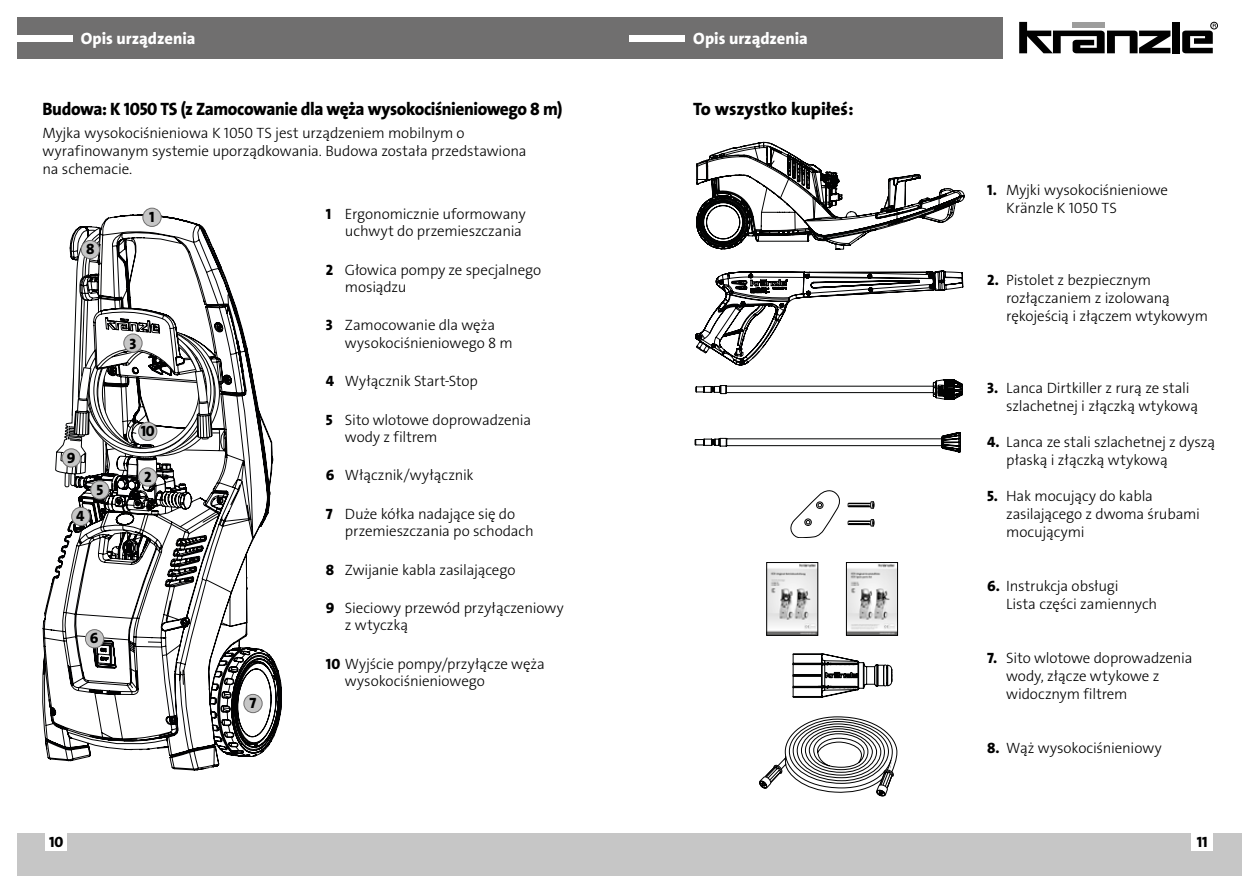
<style>
.page{position:relative;width:1259px;height:893px;background:#fff}
.page>*{position:absolute;margin:0;border:0;box-sizing:border-box;transform-origin:0 0}
.t1{font:18px "The Sans LP8 Ex Bld";letter-spacing:-.025em;color:#000;scale:.96 1}
.t2{font:18px "The Sans LP8 Ex Bld";color:#000}
.t3{font:16.5px "The Sans LP8 Ex Bld";color:#fff}
.t4{font:15px/18px "The Sans LP3 Lig";letter-spacing:-.01em;color:#000}
.t5{font:15px "The Sans LP8 Ex Bld";color:#000}
.s1{font-family:"The Sans LP8 Ex Bld"}
</style>
<div class="page">
<div style="left:629px;top:833px;width:613px;height:43px;background:#c6c6c6"></div>
<div style="left:17px;top:833px;width:612px;height:43px;background:#c6c6c6"></div>
<div style="left:1191px;top:833px;width:22px;height:18px;background:#fff"></div>
<div style="left:46px;top:833px;width:21px;height:18px;background:#fff"></div>
<div style="left:17px;top:17px;width:985px;height:41px;background:#706f6f"></div>
<div style="left:17px;top:35px;width:55px;height:6px;background:#fff"></div>
<div style="left:629px;top:35px;width:56px;height:6px;background:#fff"></div>
<svg style="left:1019px;top:22px;width:151px;height:31px"></svg>
<div style="left:1172px;top:22px;width:7px;height:31px;background:#000"></div>
<div style="left:1210px;top:22px;width:7px;height:7px;border:1px solid #000;border-radius:50%"></div>
<svg style="left:1182px;top:24px;width:34px;height:29px"></svg>
<svg style="left:43px;top:215px;width:239px;height:555px"></svg>
<svg style="left:55px;top:228px;width:165px;height:262px"></svg>
<div style="left:143px;top:208px;width:18px;height:18px;background:#c6c6c6;border-radius:50%"></div>
<div style="left:142px;top:208px;width:19px;height:19px;border:1px solid #706f6f;border-radius:50%"></div>
<div style="left:139px;top:468px;width:18px;height:18px;background:#c6c6c6;border-radius:50%"></div>
<div style="left:138px;top:467px;width:19px;height:19px;border:1px solid #706f6f;border-radius:50%"></div>
<div style="left:124px;top:334px;width:18px;height:18px;background:#c6c6c6;border-radius:50%"></div>
<div style="left:123px;top:334px;width:19px;height:19px;border:1px solid #706f6f;border-radius:50%"></div>
<div style="left:72px;top:507px;width:18px;height:19px;background:#c6c6c6;border-radius:50%"></div>
<div style="left:71px;top:507px;width:19px;height:19px;border:1px solid #706f6f;border-radius:50%"></div>
<div style="left:81px;top:240px;width:18px;height:19px;background:#c6c6c6;border-radius:50%"></div>
<div style="left:81px;top:240px;width:19px;height:19px;border:1px solid #706f6f;border-radius:50%"></div>
<div style="left:91px;top:481px;width:18px;height:18px;background:#c6c6c6;border-radius:50%"></div>
<div style="left:90px;top:480px;width:19px;height:19px;border:1px solid #706f6f;border-radius:50%"></div>
<div style="left:85px;top:630px;width:19px;height:18px;background:#c6c6c6;border-radius:50%"></div>
<div style="left:85px;top:629px;width:19px;height:19px;border:1px solid #706f6f;border-radius:50%"></div>
<div style="left:244px;top:694px;width:18px;height:19px;background:#c6c6c6;border-radius:50%"></div>
<div style="left:243px;top:694px;width:19px;height:19px;border:1px solid #706f6f;border-radius:50%"></div>
<div style="left:62px;top:449px;width:18px;height:18px;background:#c6c6c6;border-radius:50%"></div>
<div style="left:62px;top:448px;width:19px;height:19px;border:1px solid #706f6f;border-radius:50%"></div>
<div style="left:139px;top:422px;width:18px;height:18px;background:#c6c6c6;border-radius:50%"></div>
<div style="left:138px;top:422px;width:19px;height:19px;border:1px solid #706f6f;border-radius:50%"></div>
<svg style="left:696px;top:58px;width:268px;height:192px"></svg>
<svg style="left:793px;top:653px;width:99px;height:44px"></svg>
<svg style="left:695px;top:379px;width:268px;height:20px"></svg>
<svg style="left:790px;top:490px;width:84px;height:48px"></svg>
<svg style="left:695px;top:432px;width:265px;height:20px"></svg>
<svg style="left:759px;top:716px;width:138px;height:80px"></svg>
<img style="left:768px;top:564px;width:48px;height:69px">
<div style="left:766px;top:562px;width:52px;height:73px;border:1px solid #000"></div>
<img style="left:848px;top:564px;width:47px;height:69px">
<div style="left:846px;top:562px;width:51px;height:73px;border:1px solid #000"></div>
<svg style="left:695px;top:270px;width:268px;height:95px"></svg>
<p class="t3" style="left:81px;top:28px;width:116px">Opis urządzenia</p>
<p class="t3" style="left:693px;top:28px;width:116px">Opis urządzenia</p>
<p class="t1" style="left:43px;top:98px;width:543px">Budowa: K 1050 TS (z Zamocowanie dla węża wysokociśnieniowego 8 m)</p>
<p class="t4" style="left:43px;top:124px;width:485px">Myjka wysokociśnieniowa K 1050 TS jest urządzeniem mobilnym o wyrafinowanym systemie uporządkowania. Budowa została przedstawiona na schemacie.</p>
<p class="t5" style="left:86px;top:240px;width:10px">8</p>
<p class="t5" style="left:149px;top:208px;width:7px">1</p>
<p class="t5" style="left:129px;top:334px;width:8px">3</p>
<p class="t5" style="left:67px;top:448px;width:10px">9</p>
<p class="t5" style="left:76px;top:506px;width:10px">4</p>
<p class="t5" style="left:96px;top:480px;width:8px">5</p>
<p class="t5" style="left:141px;top:422px;width:16px">10</p>
<p class="t5" style="left:144px;top:467px;width:9px">2</p>
<p class="t5" style="left:90px;top:629px;width:10px">6</p>
<p class="t5" style="left:249px;top:694px;width:8px">7</p>
<p class="t4" style="left:326px;top:205px;width:201px;line-height:17.2px;text-align:right"><span class="s1">1</span> Ergonomicznie uformowany uchwyt do przemieszczania</p>
<p class="t4" style="left:345px;top:261px;width:198px;line-height:17.2px;text-indent:-19px"><span class="s1">2</span> Głowica pompy ze specjalnego mosiądzu</p>
<p class="t4" style="left:345px;top:317px;width:169px;line-height:17.2px;text-indent:-19px"><span class="s1">3</span> Zamocowanie dla węża wysokociśnieniowego 8 m</p>
<p class="t4" style="left:326px;top:372px;width:153px"><span class="s1">4</span> Wyłącznik Start-Stop</p>
<p class="t4" style="left:345px;top:411px;width:188px;line-height:17.2px;text-indent:-19px"><span class="s1">5</span> Sito wlotowe doprowadzenia wody z filtrem</p>
<p class="t4" style="left:326px;top:466px;width:149px"><span class="s1">6</span> Włącznik/wyłącznik</p>
<p class="t4" style="left:345px;top:505px;width:190px;line-height:17.2px;text-indent:-19px"><span class="s1">7</span> Duże kółka nadające się do przemieszczania po schodach</p>
<p class="t4" style="left:326px;top:561px;width:191px"><span class="s1">8</span> Zwijanie kabla zasilającego</p>
<p class="t4" style="left:345px;top:600px;width:220px;line-height:17.2px;text-indent:-19px"><span class="s1">9</span> Sieciowy przewód przyłączeniowy z wtyczką</p>
<p class="t4" style="left:345px;top:655px;width:201px;line-height:17.2px;text-indent:-19px"><span class="s1">10</span> Wyjście pompy/przyłącze węża wysokociśnieniowego</p>
<p class="t2" style="left:693px;top:98px;width:162px">To wszystko kupiłeś:</p>
<p class="t4" style="left:1006px;top:181px;width:163px;text-indent:-19px"><span class="s1">1.</span> Myjki wysokociśnieniowe<br>Kränzle K 1050 TS</p>
<p class="t4" style="left:1006px;top:271px;width:204px;text-indent:-19px"><span class="s1">2.</span> Pistolet z bezpiecznym rozłączaniem z izolowaną rękojeścią i złączem wtykowym</p>
<p class="t4" style="left:1006px;top:379px;width:194px;text-indent:-19px"><span class="s1">3.</span> Lanca Dirtkiller z rurą ze stali szlachetnej i złączką wtykową</p>
<p class="t4" style="left:1006px;top:433px;width:210px;text-indent:-19px"><span class="s1">4.</span> Lanca ze stali szlachetnej z dyszą płaską i złączką wtykową</p>
<p class="t4" style="left:1006px;top:487px;width:195px;text-indent:-19px"><span class="s1">5.</span> Hak mocujący do kabla zasilającego z dwoma śrubami mocującymi</p>
<p class="t4" style="left:1006px;top:577px;width:153px;text-indent:-19px"><span class="s1">6.</span> Instrukcja obsługi<br>Lista części zamiennych</p>
<p class="t4" style="left:1006px;top:649px;width:188px;text-indent:-19px"><span class="s1">7.</span> Sito wlotowe doprowadzenia wody, złącze wtykowe z widocznym filtrem</p>
<p class="t4" style="left:987px;top:739px;width:176px"><span class="s1">8.</span> Wąż wysokociśnieniowy</p>
<p class="t5" style="left:49px;top:832px;width:16px">10</p>
<p class="t5" style="left:1196px;top:832px;width:12px">11</p>
</div>
